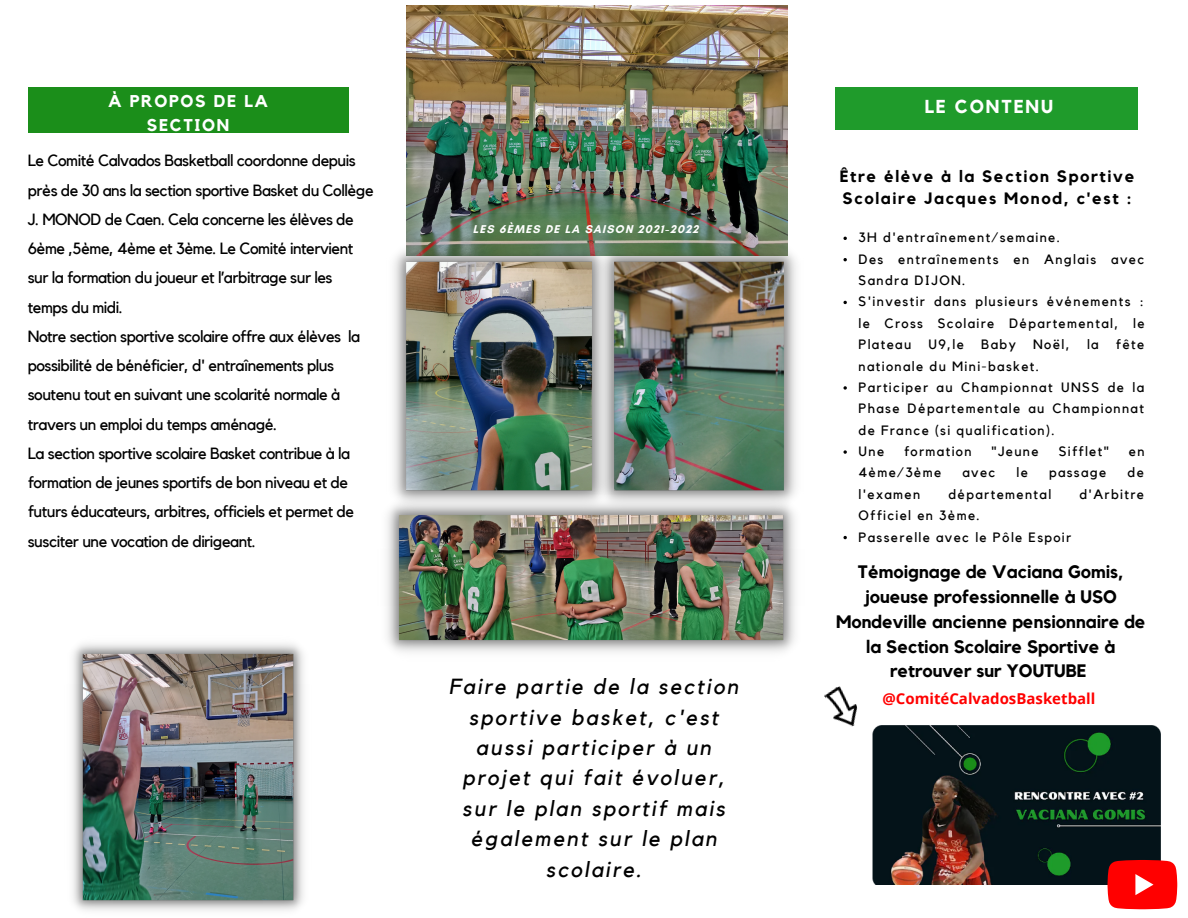
<style>
.page{position:relative;width:1188px;height:918px;background:#fff}
.page>*{position:absolute;margin:0;border:0;box-sizing:border-box;transform-origin:0 0}
.t1{font:italic 21.75px/30.3px "Kollektif";letter-spacing:.1em;color:#000;text-align:center}
.t2{font:700 18.75px "Kollektif";letter-spacing:.1em;color:#fff}
.t3{font:700 18px/24.8px "Kollektif";color:#000;text-align:center}
.t4{font:700 16.95px/23.7px "Kollektif";letter-spacing:.1em;color:#fff;text-align:center}
.t5{font:700 16.5px/22.5px "Kollektif";letter-spacing:.1em;color:#000}
.t6{font:16.2px/29.2px "Kollektif";letter-spacing:-.03em;color:#000}
.t7{font:700 15px "Open Sans";color:#f00}
.t8{font:13.5px/21.3px "Kollektif";letter-spacing:.1em;color:#000}
.t9{font:700 11.55px "Glacial Indifference";letter-spacing:.1em;color:#fff}
</style>
<div class="page">
<div style="left:28px;top:88px;width:320px;height:45px;background:#1b8e1a"></div>
<img style="left:406px;top:5px;width:381px;height:235px">
<div style="left:836px;top:88px;width:302px;height:41px;background:#1f9b2b"></div>
<img style="left:824px;top:686px;width:34px;height:41px">
<img style="left:394px;top:240px;width:200px;height:254px">
<img style="left:72px;top:643px;width:232px;height:268px">
<img style="left:594px;top:240px;width:202px;height:254px">
<img style="left:387px;top:494px;width:408px;height:158px">
<img style="left:872px;top:725px;width:289px;height:160px">
<svg style="left:1108px;top:860px;width:69px;height:49px;background:#fb1717"></svg>
<svg style="left:843px;top:237px;width:4px;height:3px"></svg>
<svg style="left:843px;top:258px;width:4px;height:3px"></svg>
<svg style="left:843px;top:301px;width:4px;height:3px"></svg>
<svg style="left:843px;top:386px;width:4px;height:4px"></svg>
<svg style="left:843px;top:450px;width:4px;height:4px"></svg>
<svg style="left:843px;top:536px;width:4px;height:3px"></svg>
<p class="t4" style="left:108px;top:90px;width:162px">À PROPOS DE LA<br>SECTION</p>
<p class="t6" style="left:28px;top:147px;width:347px">Le Comité Calvados Basketball coordonne depuis près de 30 ans la section sportive Basket du Collège J. MONOD de Caen. Cela concerne les élèves de 6ème ,5ème, 4ème et 3ème. Le Comité intervient sur la formation du joueur et l’arbitrage sur les temps du midi.<br>Notre section sportive scolaire offre aux élèves la possibilité de bénéficier, d' entraînements plus soutenu tout en suivant une scolarité normale à travers un emploi du temps aménagé.<br>La section sportive scolaire Basket contribue à la formation de jeunes sportifs de bon niveau et de futurs éducateurs, arbitres, officiels et permet de susciter une vocation de dirigeant.</p>
<p class="t9" style="left:473px;top:222px;width:227px">LES 6ÈMES DE LA SAISON 2021-2022</p>
<h1 class="t1" style="left:449px;top:672px;width:291px">Faire partie de la section sportive basket, c'est aussi participer à un projet qui fait évoluer, sur le plan sportif mais également sur le plan scolaire.</h1>
<p class="t2" style="left:925px;top:98px;width:130px">LE CONTENU</p>
<p class="t5" style="left:840px;top:165px;width:296px">Être élève à la Section Sportive<br>Scolaire Jacques Monod, c'est :</p>
<p class="t8" style="left:859px;top:227px;width:287px">3H d'entraînement/semaine.<br>Des entraînements en Anglais avec<br>Sandra DIJON.<br>S'investir dans plusieurs événements : le Cross Scolaire Départemental, le<br>Plateau</p>
<p class="t8" style="left:929px;top:334px;width:37px">U9,le</p>
<p class="t8" style="left:981px;top:334px;width:36px">Baby</p>
<p class="t8" style="left:1033px;top:334px;width:38px">Noël,</p>
<p class="t8" style="left:1087px;top:334px;width:13px">la</p>
<p class="t8" style="left:1116px;top:334px;width:30px">fête</p>
<p class="t8" style="left:859px;top:356px;width:287px">nationale du Mini-basket.<br>Participer au Championnat UNSS de la<br>Phase Départementale au Championnat de France (si qualification).<br>Une</p>
<p class="t8" style="left:904px;top:441px;width:69px">formation</p>
<p class="t8" style="left:992px;top:441px;width:49px">"Jeune</p>
<p class="t8" style="left:1059px;top:441px;width:52px">Sifflet"</p>
<p class="t8" style="left:1129px;top:441px;width:17px">en</p>
<p class="t8" style="left:859px;top:463px;width:84px">4ème/3ème</p>
<p class="t8" style="left:962px;top:463px;width:34px">avec</p>
<p class="t8" style="left:1017px;top:463px;width:13px">le</p>
<p class="t8" style="left:1049px;top:463px;width:59px">passage</p>
<p class="t8" style="left:1128px;top:463px;width:18px">de</p>
<p class="t8" style="left:859px;top:484px;width:63px">l'examen</p>
<p class="t8" style="left:948px;top:484px;width:104px">départemental</p>
<p class="t8" style="left:1079px;top:484px;width:66px">d'Arbitre</p>
<p class="t8" style="left:859px;top:505px;width:214px">Officiel en 3ème.<br>Passerelle avec le Pôle Espoir</p>
<p class="t3" style="left:836px;top:560px;width:311px">Témoignage de Vaciana Gomis, joueuse professionnelle à USO<br>Mondeville ancienne pensionnaire de la Section Scolaire Sportive à retrouver sur YOUTUBE</p>
<p class="t7" style="left:882px;top:688px;width:214px">@ComitéCalvadosBasketball</p>
</div>
